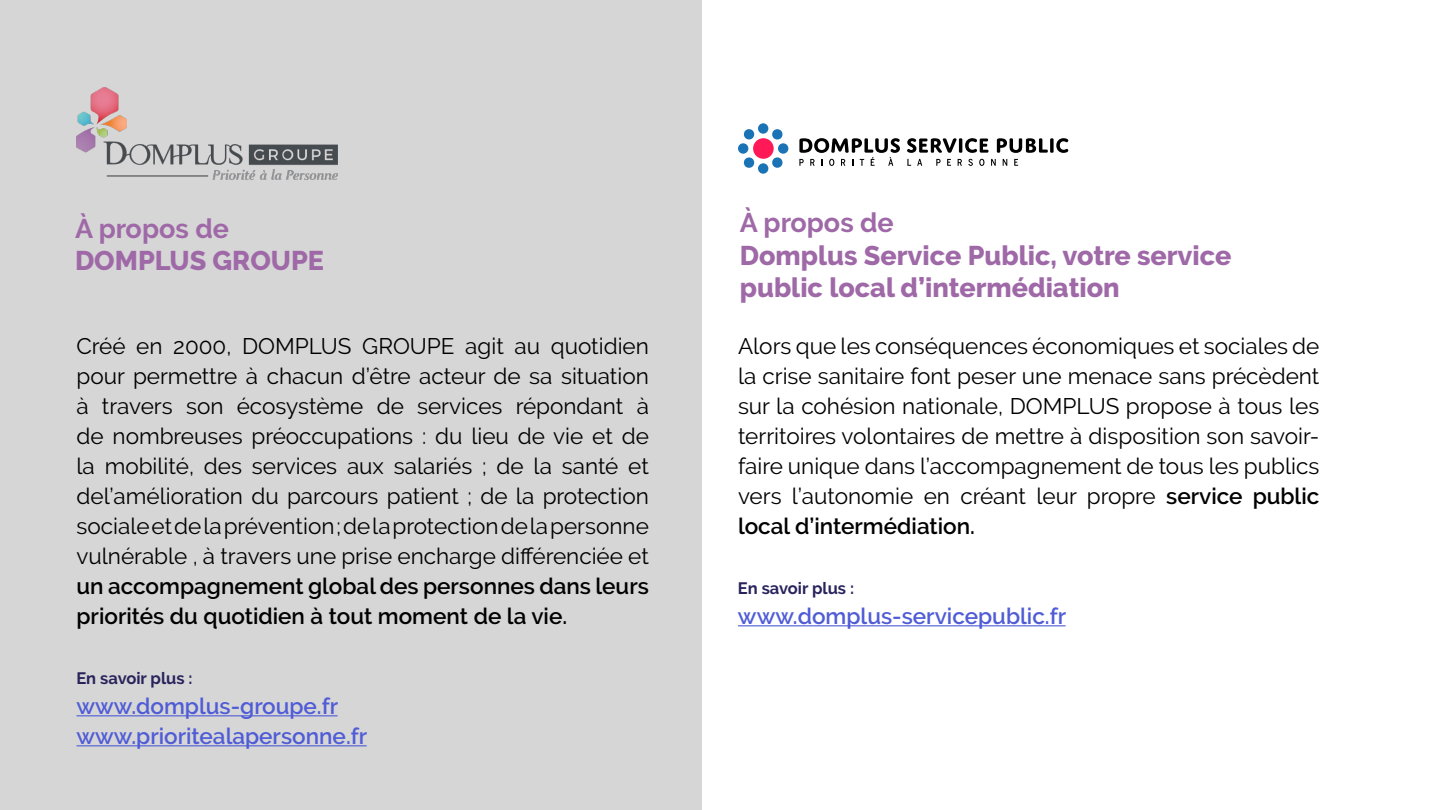
<style>
.page{position:relative;width:1440px;height:810px;background:#fff}
.page>*{position:absolute;margin:0;border:0;box-sizing:border-box;transform-origin:0 0}
.t1{font:800 27px/32.4px "Raleway";color:#9f69a8}
.t2{font:700 27px "Raleway";color:#9f69a8}
.t3{font:22.5px/30px "Raleway";color:#000;text-align:justify}
.t4{font:600 22.5px/30px "Raleway";color:#000}
.t5{font:600 22.5px/30px "Raleway";color:#4f5cd6}
.t6{font:700 16.5px "Raleway";color:#29235c}
.s1{font-weight:600}
</style>
<div class="page">
<div style="left:0;top:0;width:702px;height:810px;background:#d6d6d6"></div>
<hr style="left:76px;top:715px;width:262px;height:1px;background:#4f5cd6">
<hr style="left:76px;top:745px;width:291px;height:1px;background:#4f5cd6">
<hr style="left:738px;top:625px;width:328px;height:1px;background:#4f5cd6">
<svg style="left:907px;top:138px;width:82px;height:15px"></svg>
<svg style="left:997px;top:138px;width:71px;height:15px"></svg>
<svg style="left:799px;top:138px;width:101px;height:28px"></svg>
<svg style="left:907px;top:159px;width:4px;height:7px"></svg>
<svg style="left:917px;top:159px;width:5px;height:7px"></svg>
<svg style="left:936px;top:159px;width:5px;height:7px"></svg>
<svg style="left:947px;top:159px;width:4px;height:7px"></svg>
<svg style="left:958px;top:159px;width:4px;height:7px"></svg>
<svg style="left:968px;top:159px;width:5px;height:7px"></svg>
<svg style="left:979px;top:159px;width:5px;height:7px"></svg>
<svg style="left:991px;top:159px;width:5px;height:7px"></svg>
<svg style="left:1003px;top:159px;width:4px;height:7px"></svg>
<svg style="left:1014px;top:159px;width:4px;height:7px"></svg>
<div style="left:753px;top:138px;width:21px;height:21px;background:#ff1957;border-radius:50%"></div>
<div style="left:778px;top:143px;width:10px;height:11px;background:#1a73b5;border-radius:50%"></div>
<div style="left:738px;top:143px;width:10px;height:11px;background:#1a73b5;border-radius:50%"></div>
<div style="left:758px;top:123px;width:10px;height:11px;background:#1a73b5;border-radius:50%"></div>
<div style="left:758px;top:163px;width:10px;height:11px;background:#1a73b5;border-radius:50%"></div>
<svg style="left:772px;top:129px;width:11px;height:11px"></svg>
<svg style="left:743px;top:157px;width:12px;height:11px"></svg>
<svg style="left:772px;top:157px;width:11px;height:11px"></svg>
<svg style="left:743px;top:129px;width:12px;height:11px"></svg>
<img style="left:76px;top:87px;width:262px;height:93px">
<p class="t2" style="left:75px;top:213px;width:155px">À propos de</p>
<p class="t1" style="left:75px;top:245px;width:251px">DOMPLUS GROUPE</p>
<p class="t3" style="left:76px;top:331px;width:574px">Créé en 2000, DOMPLUS GROUPE agit au quotidien pour permettre à chacun d’être acteur de sa situation à travers son écosystème de services répondant à de nombreuses préoccupations : du lieu de vie et de la mobilité, des services aux salariés ; de la santé et del’amélioration du parcours patient ; de la protection sociale et de la prévention ; de la protection de la personne vulnérable , à travers une prise encharge différenciée et</p>
<p class="t4" style="left:76px;top:571px;width:574px">un accompagnement global des personnes dans leurs priorités du quotidien à tout moment de la vie.</p>
<p class="t6" style="left:76px;top:669px;width:118px">En savoir plus :</p>
<p class="t5" style="left:76px;top:691px;width:292px">www.domplus-groupe.fr www.prioritealapersonne.fr</p>
<p class="t2" style="left:740px;top:207px;width:155px">À propos de</p>
<p class="t1" style="left:740px;top:239px;width:493px">Domplus Service Public, votre service public local d’intermédiation</p>
<p class="t3" style="left:738px;top:331px;width:583px">Alors que les conséquences économiques et sociales de la crise sanitaire font peser une menace sans précèdent sur la cohésion nationale, DOMPLUS propose à tous les territoires volontaires de mettre à disposition son savoir&shy;faire unique dans l’accompagnement de tous les publics vers l’autonomie en créant leur propre <span class="s1">service public local d’intermédiation.</span></p>
<p class="t6" style="left:738px;top:579px;width:118px">En savoir plus :</p>
<p class="t5" style="left:738px;top:601px;width:330px">www.domplus-servicepublic.fr</p>
</div>
